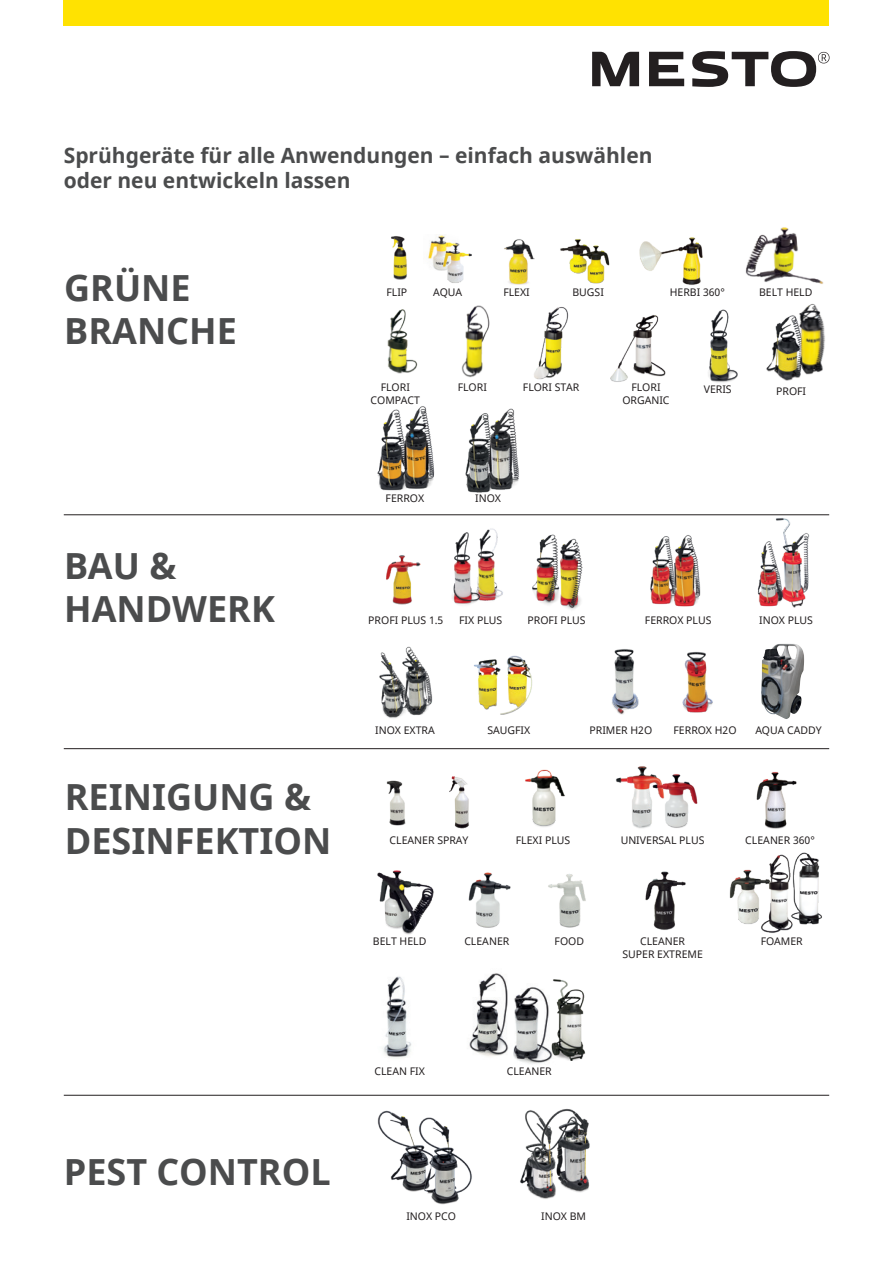
<style>
.page{position:relative;width:893px;height:1263px;background:#fff}
.page>*{position:absolute;margin:0;border:0;box-sizing:border-box;transform-origin:0 0}
.Fließtext_rechts{font:700 36px/43.2px "Noto Sans";color:#4b4c4d}
.Fließtext_rechts-2{font:700 21px/25.2px "Noto Sans";color:#4b4c4d}
.Produktbeschreibung_mittig{font:10.5px/12.6px "Noto Sans";color:#231f20;text-align:center}
</style>
<div class="page">
<div style="left:64px;top:0;width:765px;height:26px;background:#ffe201"></div>
<svg style="left:592px;top:52px;width:47px;height:34px"></svg>
<svg style="left:649px;top:52px;width:35px;height:34px"></svg>
<svg style="left:692px;top:51px;width:137px;height:36px"></svg>
<hr style="left:64px;top:1095px;width:765px;height:1px;background:#231f20">
<hr style="left:64px;top:748px;width:765px;height:1px;background:#231f20">
<hr style="left:64px;top:514px;width:765px;height:1px;background:#231f20">
<img style="left:391px;top:236px;width:16px;height:44px">
<img style="left:428px;top:234px;width:30px;height:36px">
<img style="left:504px;top:239px;width:30px;height:46px">
<img style="left:560px;top:239px;width:17px;height:35px">
<img style="left:577px;top:239px;width:33px;height:45px">
<img style="left:639px;top:237px;width:64px;height:48px">
<img style="left:745px;top:227px;width:79px;height:57px">
<img style="left:461px;top:305px;width:29px;height:73px">
<img style="left:387px;top:309px;width:31px;height:65px">
<img style="left:534px;top:307px;width:35px;height:73px">
<img style="left:465px;top:408px;width:54px;height:85px">
<img style="left:377px;top:406px;width:58px;height:85px">
<img style="left:708px;top:309px;width:30px;height:74px">
<img style="left:766px;top:315px;width:30px;height:66px">
<img style="left:796px;top:304px;width:29px;height:74px">
<img style="left:439px;top:243px;width:33px;height:40px">
<img style="left:386px;top:555px;width:35px;height:50px">
<img style="left:559px;top:538px;width:24px;height:72px">
<img style="left:487px;top:528px;width:16px;height:73px">
<img style="left:532px;top:534px;width:27px;height:71px">
<img style="left:452px;top:531px;width:38px;height:74px">
<img style="left:775px;top:518px;width:35px;height:90px">
<img style="left:757px;top:539px;width:26px;height:68px">
<img style="left:679px;top:535px;width:22px;height:72px">
<img style="left:650px;top:536px;width:29px;height:71px">
<img style="left:410px;top:647px;width:23px;height:69px">
<img style="left:379px;top:646px;width:31px;height:72px">
<img style="left:474px;top:659px;width:25px;height:51px">
<img style="left:499px;top:655px;width:33px;height:60px">
<img style="left:682px;top:652px;width:31px;height:61px">
<img style="left:612px;top:649px;width:27px;height:66px">
<img style="left:761px;top:644px;width:41px;height:75px">
<img style="left:616px;top:766px;width:34px;height:63px">
<img style="left:525px;top:769px;width:40px;height:58px">
<img style="left:386px;top:780px;width:20px;height:46px">
<img style="left:449px;top:776px;width:20px;height:53px">
<img style="left:548px;top:874px;width:38px;height:53px">
<img style="left:756px;top:772px;width:41px;height:57px">
<img style="left:377px;top:870px;width:57px;height:65px">
<img style="left:468px;top:872px;width:43px;height:56px">
<img style="left:650px;top:774px;width:48px;height:54px">
<img style="left:804px;top:852px;width:18px;height:73px">
<img style="left:729px;top:869px;width:19px;height:55px">
<img style="left:748px;top:852px;width:56px;height:81px">
<img style="left:645px;top:871px;width:41px;height:59px">
<img style="left:513px;top:987px;width:38px;height:77px">
<img style="left:551px;top:979px;width:35px;height:82px">
<img style="left:383px;top:976px;width:29px;height:82px">
<img style="left:469px;top:973px;width:39px;height:84px">
<img style="left:520px;top:1110px;width:35px;height:89px">
<img style="left:377px;top:1110px;width:33px;height:81px">
<img style="left:410px;top:1117px;width:62px;height:88px">
<img style="left:538px;top:1108px;width:52px;height:88px">
<img style="left:610px;top:315px;width:56px;height:67px">
<p class="Fließtext_rechts-2" style="left:64px;top:143px;width:590px">Sprühgeräte für alle Anwendungen – einfach auswählen oder neu entwickeln lassen</p>
<p class="Fließtext_rechts" style="left:64px;top:267px;width:174px">GRÜNE<br>BRANCHE</p>
<p class="Fließtext_rechts" style="left:64px;top:545px;width:212px">BAU &amp;<br>HANDWERK</p>
<p class="Fließtext_rechts" style="left:65px;top:776px;width:268px">REINIGUNG &amp;<br>DESINFEKTION</p>
<p class="Produktbeschreibung_mittig" style="left:386px;top:287px;width:22px">FLIP</p>
<p class="Produktbeschreibung_mittig" style="left:433px;top:287px;width:31px">AQUA</p>
<p class="Produktbeschreibung_mittig" style="left:503px;top:287px;width:28px">FLEXI</p>
<p class="Produktbeschreibung_mittig" style="left:572px;top:287px;width:33px">BUGSI</p>
<p class="Produktbeschreibung_mittig" style="left:670px;top:287px;width:57px">HERBI 360°</p>
<p class="Produktbeschreibung_mittig" style="left:759px;top:287px;width:55px">BELT HELD</p>
<p class="Produktbeschreibung_mittig" style="left:381px;top:381px;width:31px">FLORI</p>
<p class="Produktbeschreibung_mittig" style="left:371px;top:394px;width:51px">COMPACT</p>
<p class="Produktbeschreibung_mittig" style="left:458px;top:381px;width:31px">FLORI</p>
<p class="Produktbeschreibung_mittig" style="left:523px;top:381px;width:58px">FLORI STAR</p>
<p class="Produktbeschreibung_mittig" style="left:631px;top:381px;width:31px">FLORI</p>
<p class="Produktbeschreibung_mittig" style="left:622px;top:394px;width:49px">ORGANIC</p>
<p class="Produktbeschreibung_mittig" style="left:704px;top:383px;width:29px">VERIS</p>
<p class="Produktbeschreibung_mittig" style="left:776px;top:385px;width:32px">PROFI</p>
<p class="Produktbeschreibung_mittig" style="left:386px;top:492px;width:40px">FERROX</p>
<p class="Produktbeschreibung_mittig" style="left:475px;top:492px;width:27px">INOX</p>
<p class="Produktbeschreibung_mittig" style="left:368px;top:614px;width:77px">PROFI PLUS 1.5</p>
<p class="Produktbeschreibung_mittig" style="left:459px;top:614px;width:45px">FIX PLUS</p>
<p class="Produktbeschreibung_mittig" style="left:527px;top:614px;width:60px">PROFI PLUS</p>
<p class="Produktbeschreibung_mittig" style="left:645px;top:614px;width:68px">FERROX PLUS</p>
<p class="Produktbeschreibung_mittig" style="left:759px;top:614px;width:55px">INOX PLUS</p>
<p class="Produktbeschreibung_mittig" style="left:375px;top:724px;width:61px">INOX EXTRA</p>
<p class="Produktbeschreibung_mittig" style="left:487px;top:724px;width:44px">SAUGFIX</p>
<p class="Produktbeschreibung_mittig" style="left:589px;top:724px;width:64px">PRIMER H2O</p>
<p class="Produktbeschreibung_mittig" style="left:673px;top:724px;width:65px">FERROX H2O</p>
<p class="Produktbeschreibung_mittig" style="left:755px;top:724px;width:68px">AQUA CADDY</p>
<p class="Produktbeschreibung_mittig" style="left:390px;top:834px;width:80px">CLEANER SPRAY</p>
<p class="Produktbeschreibung_mittig" style="left:516px;top:834px;width:56px">FLEXI PLUS</p>
<p class="Produktbeschreibung_mittig" style="left:621px;top:834px;width:85px">UNIVERSAL PLUS</p>
<p class="Produktbeschreibung_mittig" style="left:745px;top:834px;width:71px">CLEANER 360°</p>
<p class="Produktbeschreibung_mittig" style="left:373px;top:935px;width:55px">BELT HELD</p>
<p class="Produktbeschreibung_mittig" style="left:464px;top:935px;width:47px">CLEANER</p>
<p class="Produktbeschreibung_mittig" style="left:555px;top:935px;width:31px">FOOD</p>
<p class="Produktbeschreibung_mittig" style="left:622px;top:935px;width:82px">CLEANER<br>SUPER EXTREME</p>
<p class="Produktbeschreibung_mittig" style="left:761px;top:935px;width:44px">FOAMER</p>
<p class="Fließtext_rechts" style="left:64px;top:1151px;width:268px">PEST CONTROL</p>
<p class="Produktbeschreibung_mittig" style="left:374px;top:1066px;width:52px">CLEAN FIX</p>
<p class="Produktbeschreibung_mittig" style="left:507px;top:1066px;width:47px">CLEANER</p>
<p class="Produktbeschreibung_mittig" style="left:406px;top:1210px;width:51px">INOX PCO</p>
<p class="Produktbeschreibung_mittig" style="left:541px;top:1211px;width:46px">INOX BM</p>
</div>
